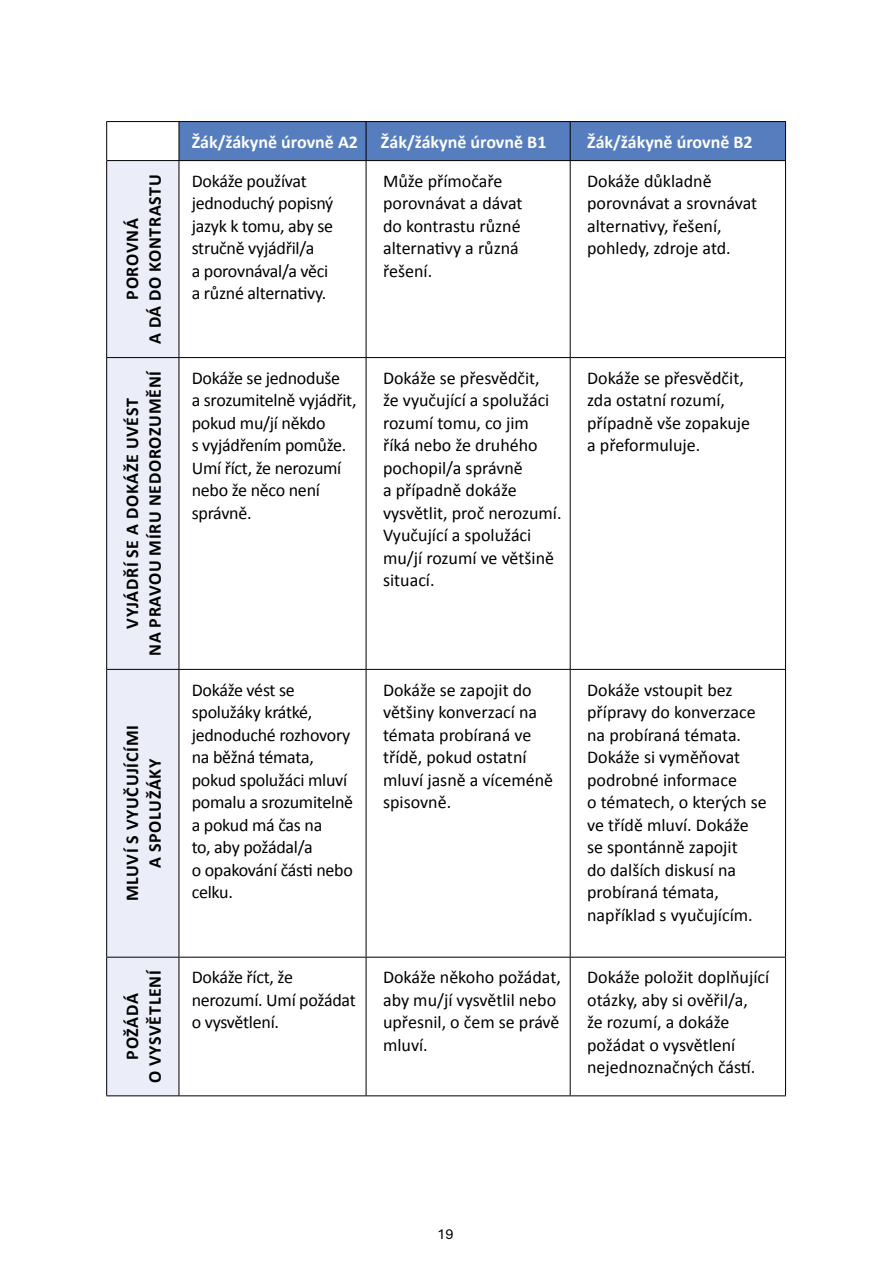
<style>
.page{position:relative;width:893px;height:1263px;background:#fff}
.page>*{position:absolute;margin:0;border:0;box-sizing:border-box;transform-origin:0 0}
.TAB{font:18px/22.5px "Calibri";letter-spacing:-.005em;color:#000}
.TAB_verz{font:700 18px/22.5px "Calibri";letter-spacing:.04em;color:#000;text-align:center}
.TAB-2{font:700 18px "Calibri";color:#fff}
.t1{font:15px "Aptos";color:#000}
</style>
<div class="page">
<div style="left:180px;top:122px;width:605px;height:38px;background:#567dbe"></div>
<svg style="left:107px;top:161px;width:72px;height:934px;background:#e5e8f2"></svg>
<hr style="left:106px;top:121px;width:73px;height:1px;background:#000">
<hr style="left:106px;top:122px;width:1px;height:38px;background:#000">
<hr style="left:179px;top:121px;width:187px;height:1px;background:#000">
<hr style="left:179px;top:122px;width:1px;height:38px;background:#000">
<hr style="left:366px;top:121px;width:204px;height:1px;background:#000">
<hr style="left:366px;top:122px;width:1px;height:38px;background:#000">
<hr style="left:570px;top:121px;width:216px;height:1px;background:#000">
<hr style="left:570px;top:122px;width:1px;height:38px;background:#000">
<hr style="left:785px;top:122px;width:1px;height:38px;background:#000">
<hr style="left:106px;top:160px;width:73px;height:1px;background:#000">
<hr style="left:179px;top:160px;width:187px;height:1px;background:#000">
<hr style="left:366px;top:160px;width:204px;height:1px;background:#000">
<hr style="left:570px;top:160px;width:216px;height:1px;background:#000">
<hr style="left:106px;top:1095px;width:73px;height:1px;background:#000">
<hr style="left:179px;top:1095px;width:187px;height:1px;background:#000">
<hr style="left:366px;top:1095px;width:204px;height:1px;background:#000">
<hr style="left:570px;top:1095px;width:216px;height:1px;background:#000">
<hr style="left:106px;top:161px;width:1px;height:196px;background:#000">
<hr style="left:179px;top:161px;width:1px;height:196px;background:#000">
<hr style="left:366px;top:161px;width:1px;height:196px;background:#000">
<hr style="left:570px;top:161px;width:1px;height:196px;background:#000">
<hr style="left:785px;top:161px;width:1px;height:196px;background:#000">
<hr style="left:106px;top:357px;width:73px;height:1px;background:#000">
<hr style="left:106px;top:358px;width:1px;height:311px;background:#000">
<hr style="left:179px;top:357px;width:187px;height:1px;background:#000">
<hr style="left:179px;top:358px;width:1px;height:311px;background:#000">
<hr style="left:366px;top:357px;width:204px;height:1px;background:#000">
<hr style="left:366px;top:358px;width:1px;height:311px;background:#000">
<hr style="left:570px;top:357px;width:216px;height:1px;background:#000">
<hr style="left:570px;top:358px;width:1px;height:311px;background:#000">
<hr style="left:785px;top:358px;width:1px;height:311px;background:#000">
<hr style="left:106px;top:669px;width:73px;height:1px;background:#000">
<hr style="left:106px;top:670px;width:1px;height:287px;background:#000">
<hr style="left:179px;top:669px;width:187px;height:1px;background:#000">
<hr style="left:179px;top:670px;width:1px;height:287px;background:#000">
<hr style="left:366px;top:669px;width:204px;height:1px;background:#000">
<hr style="left:366px;top:670px;width:1px;height:287px;background:#000">
<hr style="left:570px;top:669px;width:216px;height:1px;background:#000">
<hr style="left:570px;top:670px;width:1px;height:287px;background:#000">
<hr style="left:785px;top:670px;width:1px;height:287px;background:#000">
<hr style="left:106px;top:957px;width:73px;height:1px;background:#000">
<hr style="left:106px;top:957px;width:1px;height:138px;background:#000">
<hr style="left:179px;top:957px;width:187px;height:1px;background:#000">
<hr style="left:179px;top:957px;width:1px;height:138px;background:#000">
<hr style="left:366px;top:957px;width:204px;height:1px;background:#000">
<hr style="left:366px;top:957px;width:1px;height:138px;background:#000">
<hr style="left:570px;top:957px;width:216px;height:1px;background:#000">
<hr style="left:570px;top:957px;width:1px;height:138px;background:#000">
<hr style="left:785px;top:957px;width:1px;height:138px;background:#000">
<p class="TAB-2" style="left:192px;top:131px;width:168px">Žák/žákyně úrovně A2</p>
<p class="TAB-2" style="left:381px;top:131px;width:167px">Žák/žákyně úrovně B1</p>
<p class="TAB-2" style="left:587px;top:131px;width:167px">Žák/žákyně úrovně B2</p>
<p class="TAB_verz" style="left:120px;top:344px;width:171px;rotate:-90deg">POROVNÁ<br>A DÁ DO KONTRASTU</p>
<p class="TAB" style="left:192px;top:169px;width:143px">Dokáže používat jednoduchý popisný jazyk k tomu, aby se stručně vyjádřil/a<br>a porovnával/a věci a různé alternativy.</p>
<p class="TAB" style="left:383px;top:169px;width:141px">Může přímočaře porovnávat a dávat do kontrastu různé alternativy a různá řešení.</p>
<p class="TAB" style="left:587px;top:169px;width:172px">Dokáže důkladně porovnávat a srovnávat alternativy, řešení, pohledy, zdroje atd.</p>
<p class="TAB_verz" style="left:120px;top:656px;width:287px;rotate:-90deg">VYJÁDŘÍ SE A DOKÁŽE UVÉST<br>NA PRAVOU MÍRU NEDOROZUMĚNÍ</p>
<p class="TAB" style="left:192px;top:366px;width:166px">Dokáže se jednoduše<br>a srozumitelně vyjádřit, pokud mu/jí někdo<br>s vyjádřením pomůže.<br>Umí říct, že nerozumí nebo že něco není správně.</p>
<p class="TAB" style="left:383px;top:366px;width:180px">Dokáže se přesvědčit,<br>že vyučující a spolužáci rozumí tomu, co jim<br>říká nebo že druhého pochopil/a správně<br>a případně dokáže vysvětlit, proč nerozumí.<br>Vyučující a spolužáci mu/jí rozumí ve většině situací.</p>
<p class="TAB" style="left:587px;top:366px;width:164px">Dokáže se přesvědčit, zda ostatní rozumí, případně vše zopakuje a přeformuluje.</p>
<p class="TAB_verz" style="left:120px;top:901px;width:178px;rotate:-90deg">MLUVÍ S VYUČUJÍCÍMI<br>A SPOLUŽÁKY</p>
<p class="TAB" style="left:192px;top:677px;width:163px">Dokáže vést se spolužáky krátké, jednoduché rozhovory na běžná témata, pokud spolužáci mluví pomalu a srozumitelně a pokud má čas na<br>to, aby požádal/a<br>o opakování části nebo celku.</p>
<p class="TAB" style="left:383px;top:677px;width:172px">Dokáže se zapojit do většiny konverzací na témata probíraná ve třídě, pokud ostatní mluví jasně a víceméně spisovně.</p>
<p class="TAB" style="left:587px;top:677px;width:181px">Dokáže vstoupit bez přípravy do konverzace na probíraná témata.<br>Dokáže si vyměňovat podrobné informace<br>o tématech, o kterých se ve třídě mluví. Dokáže se spontánně zapojit<br>do dalších diskusí na probíraná témata, například s vyučujícím.</p>
<p class="TAB_verz" style="left:120px;top:1083px;width:114px;rotate:-90deg">POŽÁDÁ<br>O VYSVĚTLENÍ</p>
<p class="TAB" style="left:192px;top:965px;width:166px">Dokáže říct, že nerozumí. Umí požádat o vysvětlení.</p>
<p class="TAB" style="left:383px;top:965px;width:179px">Dokáže někoho požádat, aby mu/jí vysvětlil nebo upřesnil, o čem se právě mluví.</p>
<p class="TAB" style="left:587px;top:965px;width:184px">Dokáže položit doplňující otázky, aby si ověřil/a,<br>že rozumí, a dokáže požádat o vysvětlení nejednoznačných částí.</p>
<p class="t1" style="left:437px;top:1224px;width:18px">19</p>
</div>
